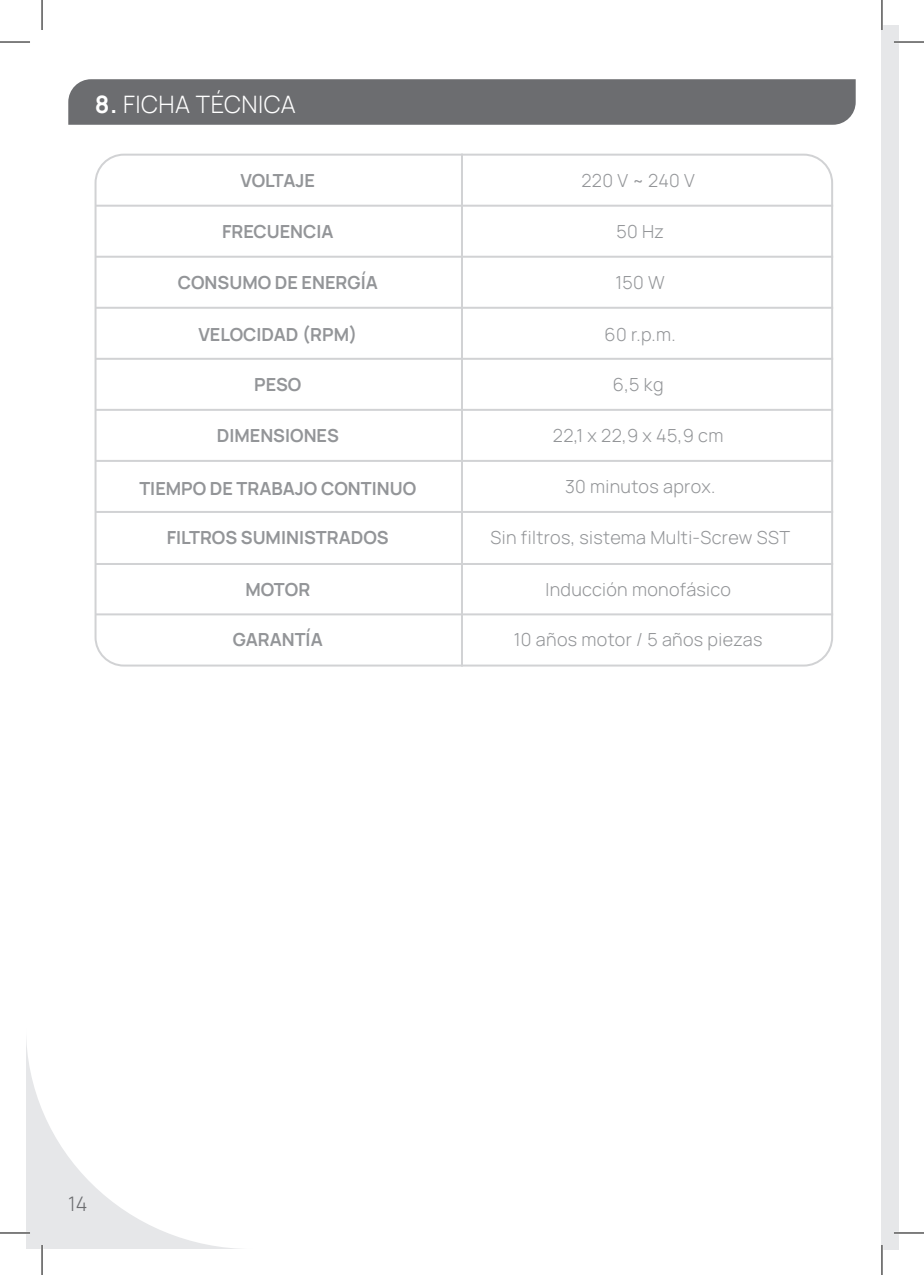
<style>
.page{position:relative;width:924px;height:1275px;background:#fff}
.page>*{position:absolute;margin:0;border:0;box-sizing:border-box;transform-origin:0 0}
.t1{font:200 24px "Manrope";letter-spacing:.02em;color:#fff}
.t2{font:200 20px "Manrope";color:#6c6d70}
.t3{font:200 18px "Manrope";color:#939598}
.t4{font:200 18px "Manrope";letter-spacing:.02em;color:#939598}
</style>
<div class="page">
<div style="left:881px;top:25px;width:17px;height:1225px;background:#e6e7e9"></div>
<svg style="left:26px;top:1040px;width:213px;height:209px"></svg>
<hr style="left:461px;top:154px;width:2px;height:512px;background:#d1d2d4">
<hr style="left:96px;top:205px;width:736px;height:2px;background:#d1d2d4">
<hr style="left:96px;top:256px;width:736px;height:2px;background:#d1d2d4">
<hr style="left:96px;top:307px;width:736px;height:2px;background:#d1d2d4">
<hr style="left:96px;top:358px;width:736px;height:2px;background:#d1d2d4">
<hr style="left:96px;top:409px;width:736px;height:2px;background:#d1d2d4">
<hr style="left:96px;top:460px;width:736px;height:2px;background:#d1d2d4">
<hr style="left:96px;top:511px;width:736px;height:2px;background:#d1d2d4">
<hr style="left:96px;top:563px;width:736px;height:2px;background:#d1d2d4">
<hr style="left:96px;top:613px;width:736px;height:2px;background:#d1d2d4">
<div style="left:68px;top:79px;width:787px;height:46px;background:#6c6d70"></div>
<hr style="left:893px;top:41px;width:30px;height:2px;background:#fff">
<hr style="left:0;top:1231px;width:30px;height:3px;background:#fff">
<hr style="left:893px;top:1231px;width:30px;height:3px;background:#fff">
<hr style="left:41px;top:1245px;width:2px;height:30px;background:#fff">
<hr style="left:0;top:42px;width:30px;height:1px;background:#000">
<hr style="left:893px;top:42px;width:30px;height:1px;background:#000">
<hr style="left:0;top:1232px;width:30px;height:1px;background:#000">
<hr style="left:893px;top:1232px;width:30px;height:1px;background:#000">
<hr style="left:42px;top:0;width:1px;height:30px;background:#000">
<hr style="left:42px;top:1245px;width:1px;height:30px;background:#000">
<hr style="left:881px;top:0;width:1px;height:30px;background:#000">
<hr style="left:881px;top:1245px;width:1px;height:30px;background:#000">
<p class="t1" style="left:95px;top:87px;width:202px">8. FICHA TÉCNICA</p>
<p class="t3" style="left:240px;top:167px;width:76px">VOLTAJE</p>
<p class="t3" style="left:581px;top:167px;width:115px">220 V ~ 240 V</p>
<p class="t3" style="left:222px;top:219px;width:113px">FRECUENCIA</p>
<p class="t3" style="left:616px;top:219px;width:49px">50 Hz</p>
<p class="t3" style="left:178px;top:270px;width:201px">CONSUMO DE ENERGÍA</p>
<p class="t3" style="left:615px;top:270px;width:51px">150 W</p>
<p class="t3" style="left:198px;top:322px;width:160px">VELOCIDAD (RPM)</p>
<p class="t3" style="left:604px;top:322px;width:73px">60 r.p.m.</p>
<p class="t3" style="left:254px;top:372px;width:49px">PESO</p>
<p class="t3" style="left:612px;top:372px;width:52px">6,5 kg</p>
<p class="t3" style="left:217px;top:423px;width:123px">DIMENSIONES</p>
<p class="t3" style="left:552px;top:423px;width:172px">22,1 x 22,9 x 45,9 cm</p>
<p class="t3" style="left:139px;top:475px;width:278px">TIEMPO DE TRABAJO CONTINUO</p>
<p class="t4" style="left:564px;top:474px;width:152px">30 minutos aprox.</p>
<p class="t3" style="left:167px;top:525px;width:223px">FILTROS SUMINISTRADOS</p>
<p class="t4" style="left:490px;top:525px;width:301px">Sin filtros, sistema Multi-Screw SST</p>
<p class="t3" style="left:245px;top:577px;width:66px">MOTOR</p>
<p class="t4" style="left:545px;top:577px;width:187px">Inducción monofásico</p>
<p class="t3" style="left:233px;top:627px;width:91px">GARANTÍA</p>
<p class="t4" style="left:513px;top:627px;width:250px">10 años motor / 5 años piezas</p>
<p class="t2" style="left:68px;top:1189px;width:21px">14</p>
</div>
